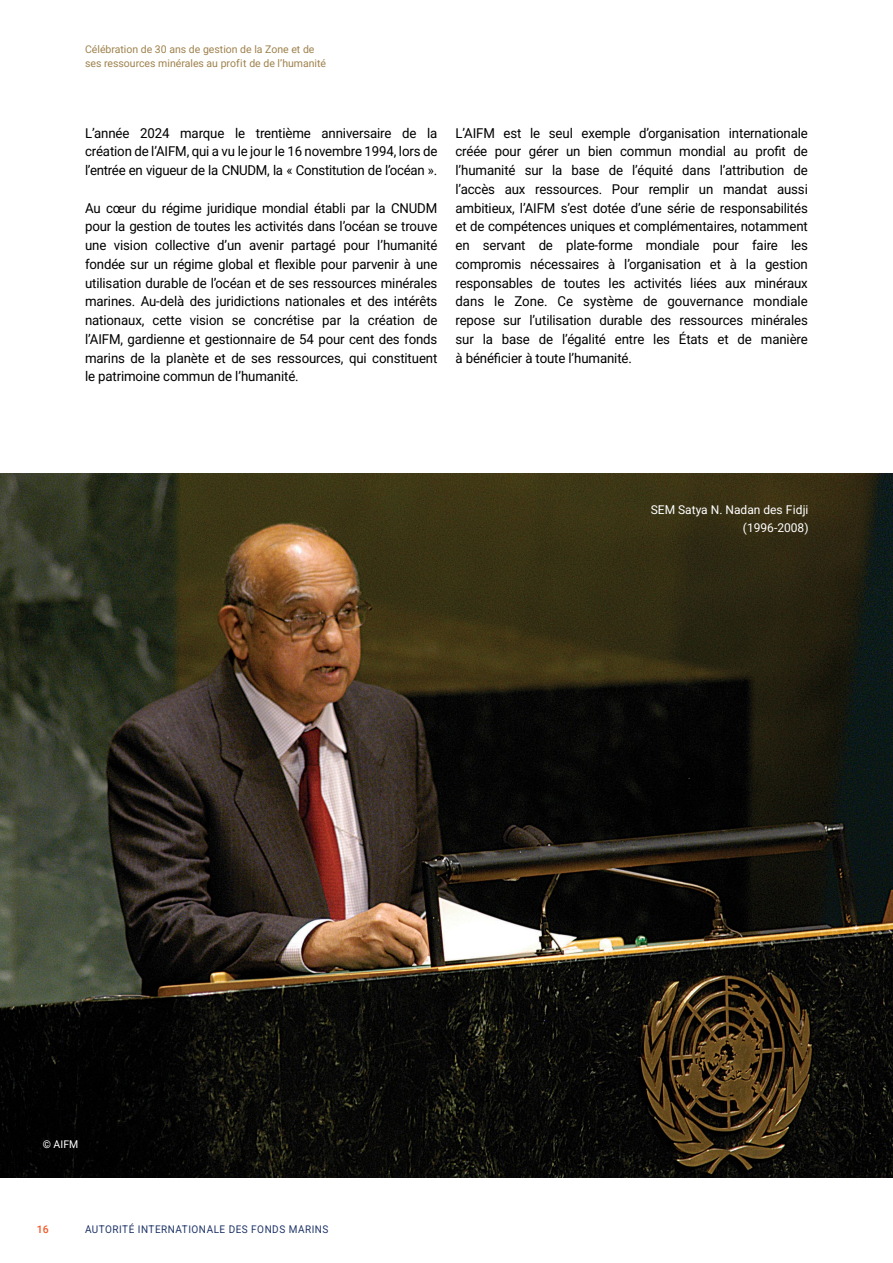
<style>
.page{position:relative;width:893px;height:1263px;background:#fff}
.page>*{position:absolute;margin:0;border:0;box-sizing:border-box;transform-origin:0 0}
.t1{font:13.5px/18.8px "Roboto";letter-spacing:-.01em;color:#000;text-align:justify}
.t2{font:12px/18px "Roboto";color:#fff;text-align:right}
.t3{font:10.5px/13.5px "Roboto";color:#9f824d}
.t4{font:10.5px "Roboto";letter-spacing:.05em;color:#203568;scale:.95 1}
.t5{font:10.5px "Roboto";color:#fff}
.t6{font:500 10.5px "Roboto";color:#f15a29}
</style>
<div class="page">
<img style="left:0;top:474px;width:893px;height:704px">
<p class="t3" style="left:85px;top:42px;width:243px">Célébration de 30 ans de gestion de la Zone et de ses ressources minérales au profit de de l’humanité</p>
<p class="t1" style="left:85px;top:123px;width:354px">L’année 2024 marque le trentième anniversaire de la création de l’AIFM, qui a vu le jour le 16 novembre 1994, lors de l’entrée en vigueur de la CNUDM, la « Constitution de l’océan ».</p>
<p class="t1" style="left:85px;top:198px;width:354px">Au cœur du régime juridique mondial établi par la CNUDM pour la gestion de toutes les activités dans l’océan se trouve une vision collective d’un avenir partagé pour l’humanité fondée sur un régime global et flexible pour parvenir à une utilisation durable de l’océan et de ses ressources minérales marines. Au-delà des juridictions nationales et des intérêts nationaux, cette vision se concrétise par la création de l’AIFM, gardienne et gestionnaire de 54 pour cent des fonds marins de la planète et de ses ressources, qui constituent le patrimoine commun de l’humanité.</p>
<p class="t1" style="left:455px;top:123px;width:354px">L’AIFM est le seul exemple d’organisation internationale créée pour gérer un bien commun mondial au profit de l’humanité sur la base de l’équité dans l’attribution de l’accès aux ressources. Pour remplir un mandat aussi ambitieux, l’AIFM s’est dotée d’une série de responsabilités et de compétences uniques et complémentaires, notamment en servant de plate-forme mondiale pour faire les compromis nécessaires à l’organisation et à la gestion responsables de toutes les activités liées aux minéraux dans le Zone. Ce système de gouvernance mondiale repose sur l’utilisation durable des ressources minérales sur la base de l’égalité entre les États et de manière à bénéficier à toute l’humanité.</p>
<p class="t2" style="left:651px;top:500px;width:159px">SEM Satya N. Nadan des Fidji (1996-2008)</p>
<p class="t5" style="left:43px;top:1137px;width:37px">© AIFM</p>
<p class="t6" style="left:37px;top:1221px;width:13px">16</p>
<p class="t4" style="left:85px;top:1221px;width:258px">AUTORITÉ INTERNATIONALE DES FONDS MARINS</p>
</div>
